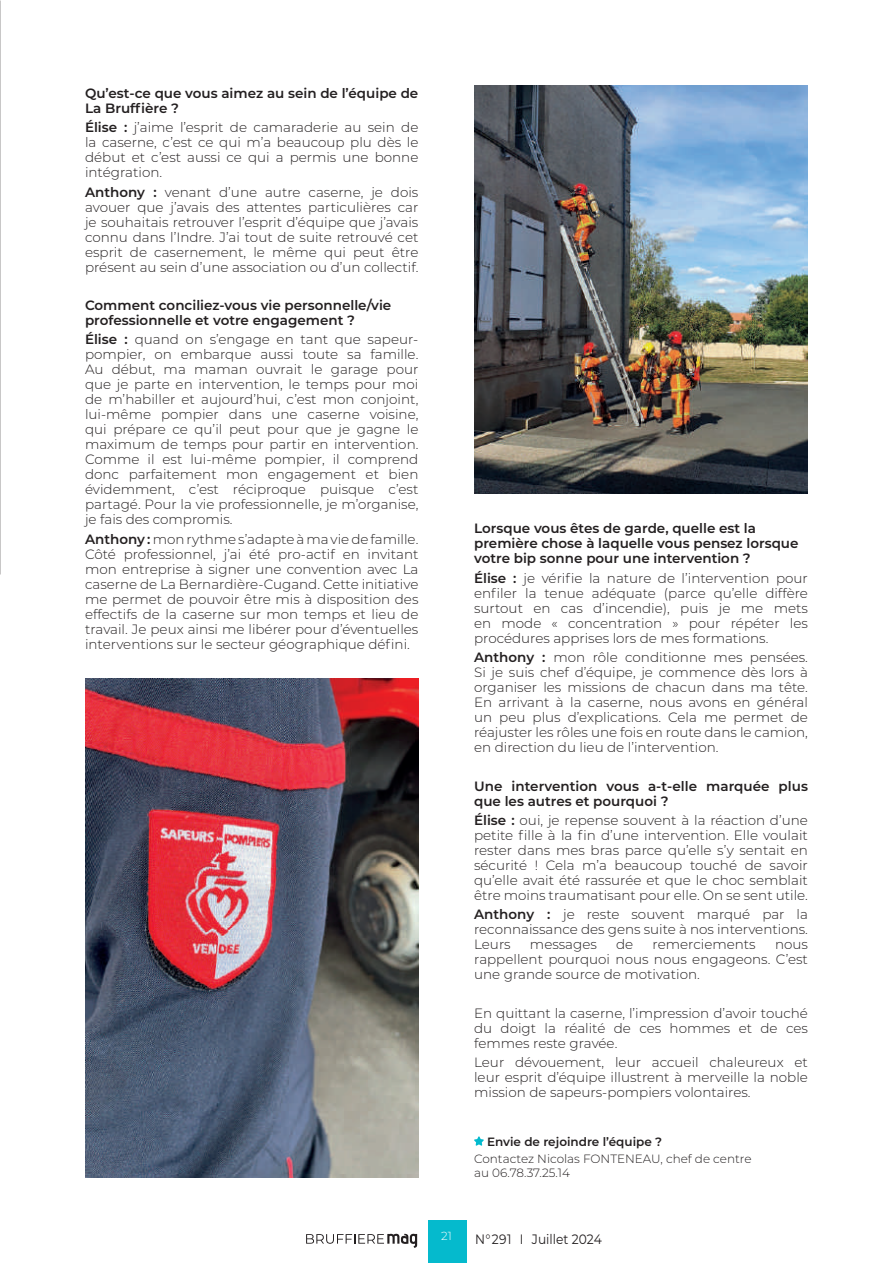
<style>
.page{position:relative;width:893px;height:1263px;background:#fff}
.page>*{position:absolute;margin:0;border:0;box-sizing:border-box;transform-origin:0 0}
.t1{font:13.65px "Montserrat";color:#231f20;scale:.9 1}
.t2{font:300 13.5px/15px "Montserrat";color:#231f20;text-align:justify}
.t3{font:600 13.5px/15px "Montserrat";color:#231f20}
.t4{font:300 12px/13.5px "Montserrat";color:#231f20}
.t5{font:600 12px "Montserrat";color:#231f20}
.t6{font:300 11.7px "Montserrat";color:#fff}
.s1{font-weight:600}
</style>
<div class="page">
<div style="left:428px;top:1220px;width:38px;height:43px;background:#05bacd"></div>
<svg style="left:306px;top:1234px;width:111px;height:14px"></svg>
<img style="left:0;top:0;width:1px;height:574px">
<img style="left:85px;top:678px;width:334px;height:500px">
<img style="left:474px;top:85px;width:334px;height:409px">
<svg style="left:474px;top:1136px;width:10px;height:10px"></svg>
<p class="t3" style="left:85px;top:85px;width:335px">Qu’est-ce que vous aimez au sein de l’équipe de<br>La Bruffière ?</p>
<p class="t2" style="left:85px;top:120px;width:335px"><span class="s1">Élise :</span> j’aime l’esprit de camaraderie au sein de la caserne, c’est ce qui m’a beaucoup plu dès le début et c’est aussi ce qui a permis une bonne intégration.</p>
<p class="t2" style="left:85px;top:184px;width:335px"><span class="s1">Anthony :</span> venant d’une autre caserne, je dois avouer que j’avais des attentes particulières car je souhaitais retrouver l’esprit d’équipe que j’avais connu dans l’Indre. J’ai tout de suite retrouvé cet esprit de casernement, le même qui peut être présent au sein d’une association ou d’un collectif.</p>
<p class="t3" style="left:85px;top:297px;width:308px">Comment conciliez-vous vie personnelle/vie professionnelle et votre engagement ?</p>
<p class="t2" style="left:85px;top:332px;width:335px"><span class="s1">Élise :</span> quand on s’engage en tant que sapeur&shy;pompier, on embarque aussi toute sa famille.<br>Au début, ma maman ouvrait le garage pour que je parte en intervention, le temps pour moi de m’habiller et aujourd’hui, c’est mon conjoint, lui-même pompier dans une caserne voisine, qui prépare ce qu’il peut pour que je gagne le maximum de temps pour partir en intervention.<br>Comme il est lui-même pompier, il comprend donc parfaitement mon engagement et bien évidemment, c’est réciproque puisque c’est partagé. Pour la vie professionnelle, je m’organise, je fais des compromis.</p>
<p class="t2" style="left:85px;top:531px;width:335px"><span class="s1">Anthony :</span> mon rythme s’adapte à ma vie de famille.<br>Côté professionnel, j’ai été pro-actif en invitant mon entreprise à signer une convention avec La caserne de La Bernardière-Cugand. Cette initiative me permet de pouvoir être mis à disposition des effectifs de la caserne sur mon temps et lieu de travail. Je peux ainsi me libérer pour d’éventuelles interventions sur le secteur géographique défini.</p>
<p class="t3" style="left:474px;top:521px;width:326px">Lorsque vous êtes de garde, quelle est la première chose à laquelle vous pensez lorsque votre bip sonne pour une intervention ?</p>
<p class="t2" style="left:474px;top:570px;width:335px"><span class="s1">Élise :</span> je vérifie la nature de l’intervention pour enfiler la tenue adéquate (parce qu’elle diffère surtout en cas d’incendie), puis je me mets en mode « concentration » pour répéter les procédures apprises lors de mes formations.</p>
<p class="t2" style="left:474px;top:649px;width:335px"><span class="s1">Anthony :</span> mon rôle conditionne mes pensées.<br>Si je suis chef d’équipe, je commence dès lors à organiser les missions de chacun dans ma tête.<br>En arrivant à la caserne, nous avons en général un peu plus d’explications. Cela me permet de réajuster les rôles une fois en route dans le camion, en direction du lieu de l’intervention.</p>
<p class="t3" style="left:474px;top:778px;width:335px">Une intervention vous a-t-elle marquée plus que les autres et pourquoi ?</p>
<p class="t2" style="left:474px;top:812px;width:335px"><span class="s1">Élise :</span> oui, je repense souvent à la réaction d’une petite fille à la fin d’une intervention. Elle voulait rester dans mes bras parce qu’elle s’y sentait en sécurité ! Cela m’a beaucoup touché de savoir qu’elle avait été rassurée et que le choc semblait être moins traumatisant pour elle. On se sent utile.</p>
<p class="t2" style="left:474px;top:906px;width:335px"><span class="s1">Anthony :</span> je reste souvent marqué par la reconnaissance des gens suite à nos interventions.<br>Leurs</p>
<p class="t2" style="left:530px;top:936px;width:68px">messages</p>
<p class="t2" style="left:616px;top:936px;width:19px">de</p>
<p class="t2" style="left:653px;top:936px;width:105px">remerciements</p>
<p class="t2" style="left:474px;top:936px;width:335px;text-indent:301px">nous rappellent pourquoi nous nous engageons. C’est une grande source de motivation.</p>
<p class="t2" style="left:474px;top:1005px;width:335px">En quittant la caserne, l’impression d’avoir touché du doigt la réalité de ces hommes et de ces femmes reste gravée.</p>
<p class="t2" style="left:474px;top:1054px;width:335px">Leur dévouement, leur accueil chaleureux et leur esprit d’équipe illustrent à merveille la noble mission de sapeurs-pompiers volontaires.</p>
<p class="t5" style="left:487px;top:1133px;width:177px">Envie de rejoindre l’équipe ?</p>
<p class="t4" style="left:474px;top:1152px;width:279px">Contactez Nicolas FONTENEAU, chef de centre au 06.78.37.25.14</p>
<p class="t6" style="left:441px;top:1228px;width:12px">21</p>
<p class="t1" style="left:475px;top:1229px;width:142px">N°291 I Juillet 2024</p>
</div>
